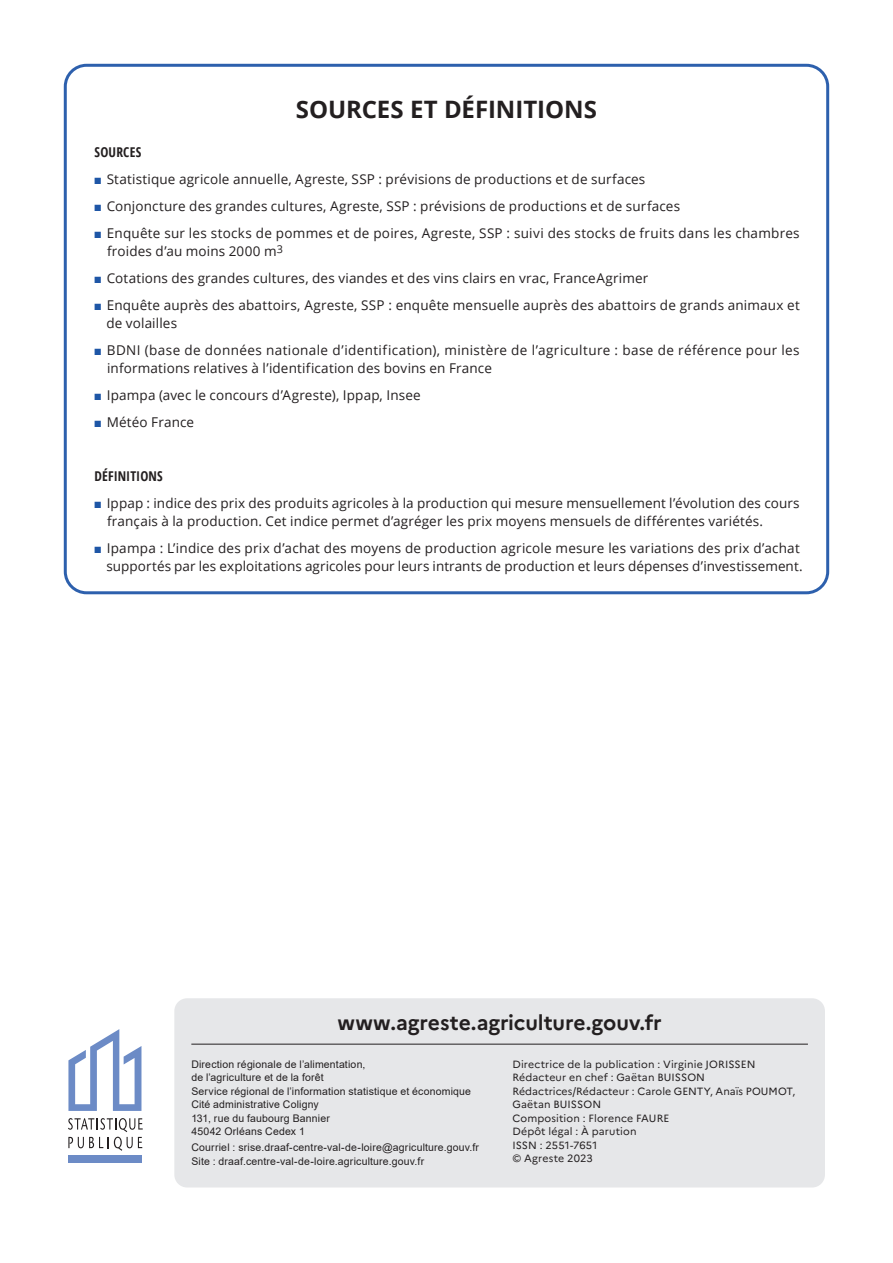
<style>
.page{position:relative;width:893px;height:1263px;background:#fff}
.page>*{position:absolute;margin:0;border:0;box-sizing:border-box;transform-origin:0 0}
.Titre_encadré{font:700 24px "Open Sans";letter-spacing:-.005em;color:#231f20}
.t1{font:700 21px "Marianne";letter-spacing:-.005em;color:#231f20}
.t2{font:13.5px/18px "Open Sans";letter-spacing:.01em;color:#231f20}
.t3{font:700 13.5px "Open Sans Condensed";letter-spacing:.015em;color:#231f20}
.t4{font:10.5px "Arial";letter-spacing:.015em;color:#231f20}
.t5{font:10.5px/13.5px "Marianne";letter-spacing:.015em;color:#231f20}
.s1{font-family:"Arial";color:#1e56a6}
</style>
<div class="page">
<div style="left:68px;top:1155px;width:74px;height:8px;background:#6c8bc6"></div>
<svg style="left:68px;top:1118px;width:75px;height:33px"></svg>
<svg style="left:68px;top:1029px;width:73px;height:82px"></svg>
<div style="left:174px;top:998px;width:651px;height:189px;background:#e6e7e9;border-radius:13px"></div>
<hr style="left:191px;top:1044px;width:617px;height:1px;background:#231f20">
<div style="left:64px;top:64px;width:765px;height:530px;border:3px solid #2d60ad;border-radius:21px"></div>
<p class="Titre_encadré" style="left:296px;top:92px;width:303px">SOURCES ET DÉFINITIONS</p>
<p class="t3" style="left:95px;top:143px;width:48px">SOURCES</p>
<p class="t2" style="left:94px;top:170px;width:553px"><span class="s1">■</span> Statistique agricole annuelle, Agreste, SSP : prévisions de productions et de surfaces</p>
<p class="t2" style="left:94px;top:197px;width:588px"><span class="s1">■</span> Conjoncture des grandes cultures, Agreste, SSP : prévisions de productions et de surfaces</p>
<p class="t2" style="left:107px;top:224px;width:694px;text-indent:-13px"><span class="s1">■</span> Enquête sur les stocks de pommes et de poires, Agreste, SSP : suivi des stocks de fruits dans les chambres froides d’au moins 2000 m<sup>3</sup></p>
<p class="t2" style="left:94px;top:269px;width:556px"><span class="s1">■</span> Cotations des grandes cultures, des viandes et des vins clairs en vrac, FranceAgrimer</p>
<p class="t2" style="left:106px;top:296px;width:695px;text-indent:-13px"><span class="s1">■</span> Enquête auprès des abattoirs, Agreste, SSP : enquête mensuelle auprès des abattoirs de grands animaux et de volailles</p>
<p class="t2" style="left:107px;top:341px;width:694px;text-indent:-13px"><span class="s1">■</span> BDNI (base de données nationale d’identification), ministère de l’agriculture : base de référence pour les informations relatives à l’identification des bovins en France</p>
<p class="t2" style="left:94px;top:386px;width:328px"><span class="s1">■</span> Ipampa (avec le concours d’Agreste), Ippap, Insee</p>
<p class="t2" style="left:94px;top:413px;width:102px"><span class="s1">■</span> Météo France</p>
<p class="t3" style="left:95px;top:467px;width:70px">DÉFINITIONS</p>
<p class="t2" style="left:107px;top:494px;width:694px;text-indent:-13px"><span class="s1">■</span> Ippap : indice des prix des produits agricoles à la production qui mesure mensuellement l’évolution des cours français à la production. Cet indice permet d’agréger les prix moyens mensuels de différentes variétés.</p>
<p class="t2" style="left:94px;top:539px;width:710px;text-align:right"><span class="s1">■</span> Ipampa : L’indice des prix d’achat des moyens de production agricole mesure les variations des prix d’achat supportés par les exploitations agricoles pour leurs intrants de production et leurs dépenses d’investissement.</p>
<p class="t1" style="left:338px;top:1010px;width:326px">www.agreste.agriculture.gouv.fr</p>
<p class="t4" style="left:191px;top:1057px;width:176px">Direction régionale de l’alimentation,</p>
<p class="t4" style="left:191px;top:1070px;width:134px">de l’agriculture et de la forêt</p>
<p class="t4" style="left:191px;top:1084px;width:281px">Service régional de l’information statistique et économique</p>
<p class="t4" style="left:191px;top:1097px;width:129px">Cité administrative Coligny</p>
<p class="t4" style="left:191px;top:1111px;width:140px">131, rue du faubourg Bannier</p>
<p class="t4" style="left:191px;top:1124px;width:115px">45042 Orléans Cedex 1</p>
<p class="t4" style="left:191px;top:1140px;width:289px">Courriel : srise.draaf-centre-val-de-loire@agriculture.gouv.fr</p>
<p class="t4" style="left:191px;top:1153px;width:234px">Site : draaf.centre-val-de-loire.agriculture.gouv.fr</p>
<p class="t5" style="left:512px;top:1057px;width:245px">Directrice de la publication : Virginie JORISSEN</p>
<p class="t5" style="left:512px;top:1071px;width:194px">Rédacteur en chef : Gaëtan BUISSON</p>
<p class="t5" style="left:512px;top:1084px;width:284px">Rédactrices/Rédacteur : Carole GENTY, Anaïs POUMOT,<br>Gaëtan BUISSON<br>Composition : Florence FAURE</p>
<p class="t5" style="left:512px;top:1125px;width:126px">Dépôt légal : À parution<br>ISSN : 2551-7651</p>
<p class="t5" style="left:512px;top:1152px;width:82px">© Agreste 2023</p>
</div>
